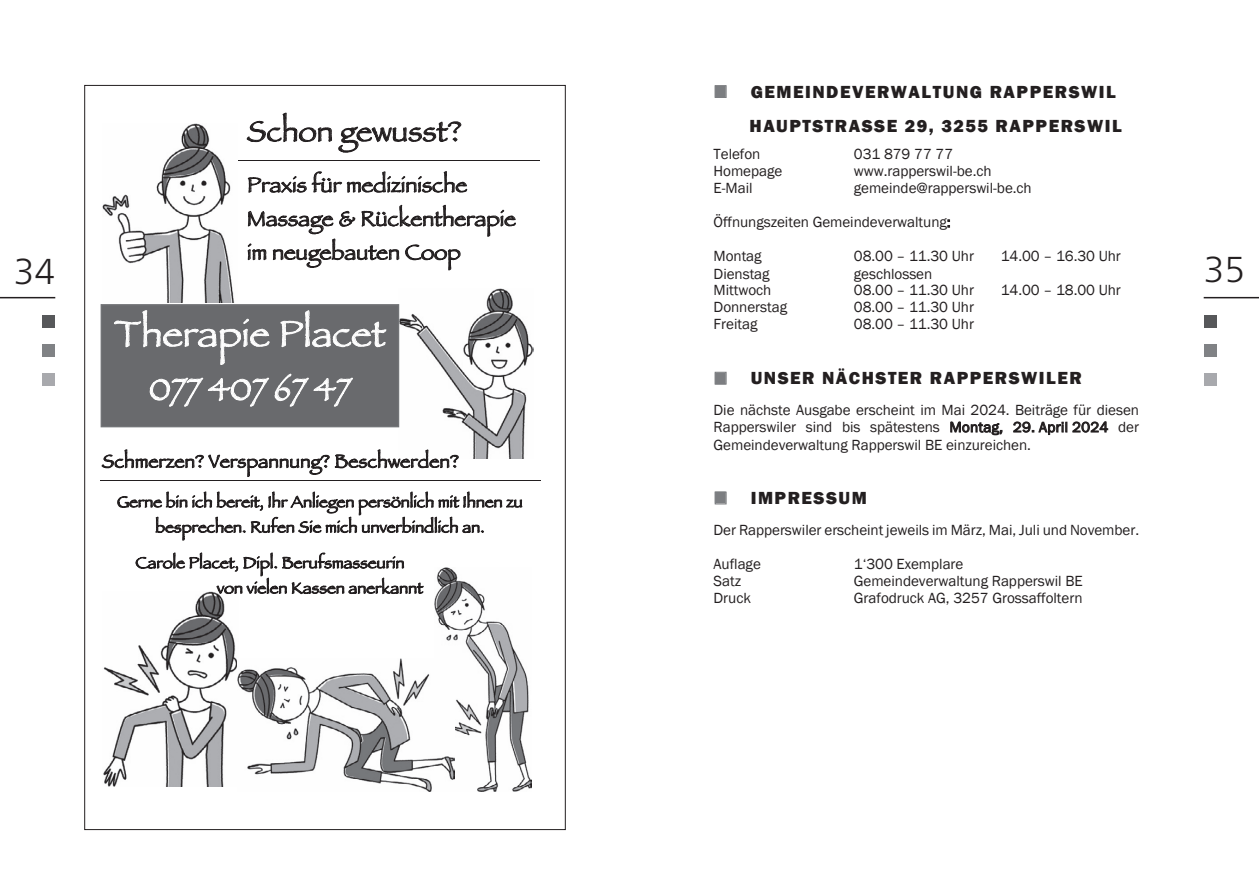
<style>
.page{position:relative;width:1259px;height:893px;background:#fff}
.page>*{position:absolute;margin:0;border:0;box-sizing:border-box;transform-origin:0 0}
.t1{font:37.65px "Papyrus";color:#fefefe}
.t2{font:300 36px "Frutiger Neue LT";color:#231f20}
.t3{font:32.1px "Papyrus";color:#fefefe}
.t4{font:29.55px "Papyrus";color:#231f20}
.t5{font:21.45px/33.8px "Papyrus";color:#231f20}
.t6{font:18.6px "Papyrus";letter-spacing:.005em;color:#231f20}
.t7{font:800 18px/33.9px "Franklin Gothic";letter-spacing:.085em;color:#231f20}
.t8{font:16.05px/25.2px "Papyrus";color:#231f20;text-align:center}
.t9{font:15.15px/17.1px "Franklin Gothic";letter-spacing:-.005em;color:#231f20;text-align:justify}
.s1{color:#7c7e81}
.s2{font-size:14.85px}
</style>
<div class="page">
<hr style="left:1203px;top:297px;width:56px;height:1px;background:#231f20">
<div style="left:1203px;top:315px;width:13px;height:12px;background:#57585a"></div>
<div style="left:1203px;top:344px;width:13px;height:12px;background:#808285"></div>
<div style="left:1203px;top:373px;width:13px;height:12px;background:#a8a9ad"></div>
<img style="left:103px;top:592px;width:134px;height:195px">
<img style="left:435px;top:567px;width:97px;height:224px">
<img style="left:237px;top:659px;width:218px;height:132px">
<img style="left:398px;top:289px;width:135px;height:170px">
<hr style="left:197px;top:160px;width:343px;height:1px;background:#231f20">
<hr style="left:100px;top:480px;width:440px;height:1px;background:#231f20">
<img style="left:102px;top:123px;width:135px;height:179px">
<div style="left:101px;top:305px;width:297px;height:122px;background:#696a6d"></div>
<div style="left:101px;top:304px;width:298px;height:123px;border:1px solid #727477"></div>
<hr style="left:0;top:297px;width:55px;height:1px;background:#231f20">
<div style="left:43px;top:315px;width:12px;height:12px;background:#57585a"></div>
<div style="left:43px;top:344px;width:12px;height:12px;background:#808285"></div>
<div style="left:43px;top:373px;width:12px;height:12px;background:#a8a9ad"></div>
<h2 class="t2" style="left:14px;top:250px;width:43px">34</h2>
<h3 class="t4" style="left:247px;top:113px;width:216px">Schon gewusst?</h3>
<h3 class="t5" style="left:247px;top:168px;width:270px">Praxis für medizinische<br>Massage &amp; Rückentherapie im neugebauten Coop</h3>
<h1 class="t1" style="left:114px;top:311px;width:273px">Therapie Placet</h1>
<h3 class="t3" style="left:149px;top:370px;width:203px">077 407 67 47</h3>
<p class="t6" style="left:102px;top:450px;width:359px">Schmerzen? Verspannung? Beschwerden?</p>
<p class="t8" style="left:117px;top:489px;width:407px">Gerne bin ich bereit, Ihr Anliegen persönlich mit Ihnen zu besprechen. Rufen Sie mich unverbindlich an.</p>
<p class="t8" style="left:217px;top:550px;width:208px;text-align:left;text-indent:-81px">Carole Placet, Dipl. Berufsmasseurin von vielen Kassen anerkannt</p>
<p class="t7" style="left:749px;top:75px;width:374px;text-indent:-36px"><span class="s1">■</span> GEMEINDEVERWALTUNG RAPPERSWIL<br>HAUPTSTRASSE 29, 3255 RAPPERSWIL</p>
<p class="t9" style="left:713px;top:146px;width:48px">Telefon</p>
<p class="t9" style="left:854px;top:146px;width:101px">031 879 77 77</p>
<p class="t9" style="left:713px;top:163px;width:70px">Homepage</p>
<p class="t9" style="left:854px;top:163px;width:139px">www.rapperswil-be.ch</p>
<p class="t9" style="left:713px;top:180px;width:40px">E-Mail</p>
<p class="t9" style="left:854px;top:180px;width:179px">gemeinde@rapperswil-be.ch</p>
<p class="t9" style="left:713px;top:214px;width:238px">Öffnungszeiten Gemeindeverwaltung<span class="s2">:</span></p>
<p class="t9" style="left:713px;top:248px;width:50px">Montag</p>
<p class="t9" style="left:854px;top:248px;width:122px">08.00 – 11.30 Uhr</p>
<p class="t9" style="left:1000px;top:248px;width:122px">14.00 – 16.30 Uhr</p>
<p class="t9" style="left:713px;top:265px;width:58px">Dienstag</p>
<p class="t9" style="left:854px;top:265px;width:80px">geschlossen</p>
<p class="t9" style="left:713px;top:282px;width:59px">Mittwoch</p>
<p class="t9" style="left:854px;top:282px;width:122px">08.00 – 11.30 Uhr</p>
<p class="t9" style="left:1000px;top:282px;width:122px">14.00 – 18.00 Uhr</p>
<p class="t9" style="left:713px;top:299px;width:75px">Donnerstag</p>
<p class="t9" style="left:854px;top:299px;width:122px">08.00 – 11.30 Uhr</p>
<p class="t9" style="left:713px;top:316px;width:45px">Freitag</p>
<p class="t9" style="left:854px;top:316px;width:122px">08.00 – 11.30 Uhr</p>
<p class="t7" style="left:713px;top:361px;width:370px"><span class="s1">■</span> UNSER NÄCHSTER RAPPERSWILER</p>
<p class="t9" style="left:713px;top:402px;width:427px">Die nächste Ausgabe erscheint im Mai 2024. Beiträge für diesen Rapperswiler sind bis spätestens <span class="s2">Montag, 29. April 2024</span> der Gemeindeverwaltung Rapperswil BE einzureichen.</p>
<p class="t7" style="left:713px;top:481px;width:155px"><span class="s1">■</span> IMPRESSUM</p>
<p class="t9" style="left:713px;top:522px;width:427px">Der Rapperswiler erscheint jeweils im März, Mai, Juli und November.</p>
<p class="t9" style="left:713px;top:556px;width:49px">Auflage</p>
<p class="t9" style="left:854px;top:556px;width:111px">1‘300 Exemplare</p>
<p class="t9" style="left:713px;top:573px;width:29px">Satz</p>
<p class="t9" style="left:854px;top:573px;width:230px">Gemeindeverwaltung Rapperswil BE</p>
<p class="t9" style="left:713px;top:590px;width:39px">Druck</p>
<p class="t9" style="left:854px;top:590px;width:230px">Grafodruck AG, 3257 Grossaffoltern</p>
<h2 class="t2" style="left:1203px;top:248px;width:43px">35</h2>
</div>
